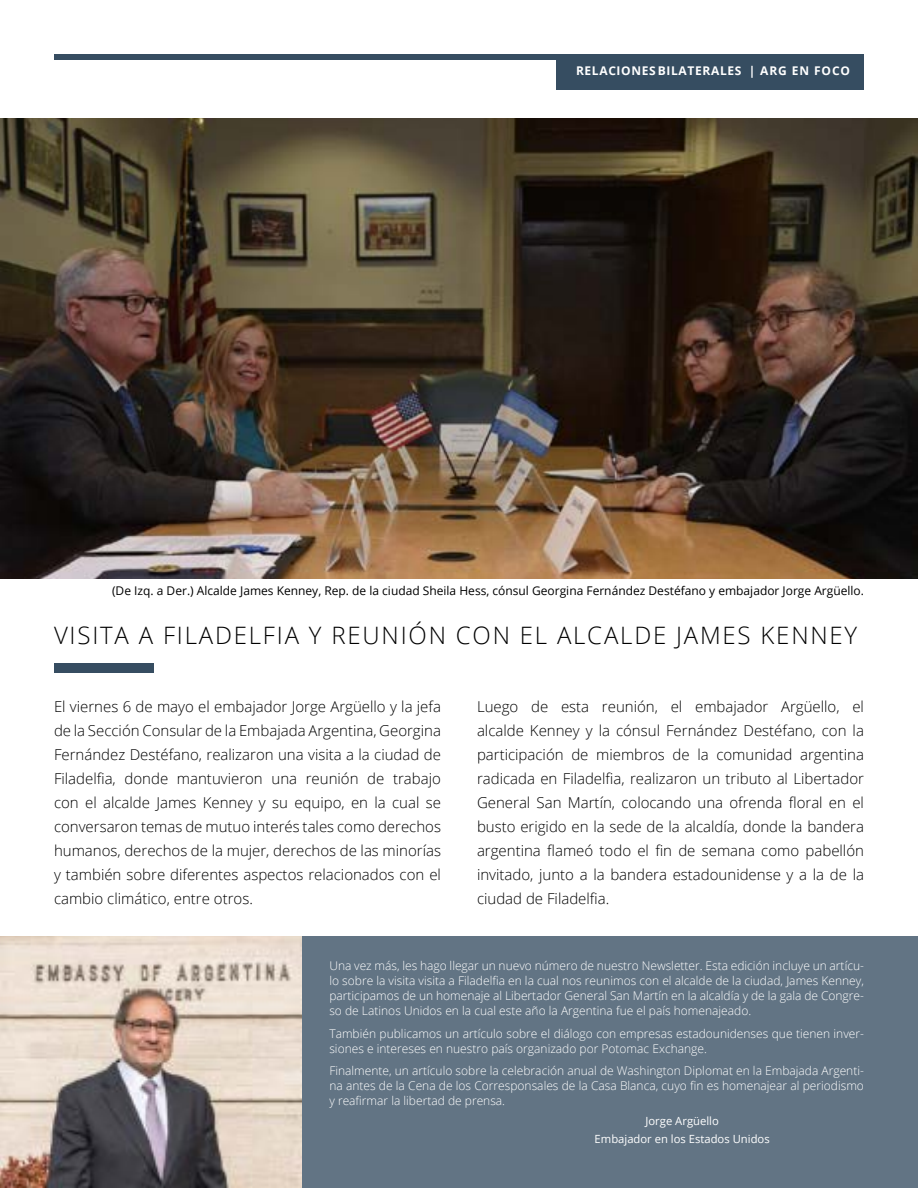
<style>
.page{position:relative;width:918px;height:1188px;background:#fff}
.page>*{position:absolute;margin:0;border:0;box-sizing:border-box;transform-origin:0 0}
.t1{font:300 24px "Open Sans";letter-spacing:.075em;color:#000}
.t2{font:300 15px/24px "Open Sans";color:#000;text-align:justify}
.t3{font:300 12px/15px "Open Sans";color:#fff;text-align:justify}
.t4{font:12px "Open Sans";color:#000}
.t5{font:700 12px "Open Sans";letter-spacing:.055em;color:#fff}
.t6{font:700 12px "Open Sans";letter-spacing:.075em;color:#fff}
.t7{font:11.25px/18px "Open Sans";color:#fff;text-align:center}
</style>
<div class="page">
<div style="left:54px;top:54px;width:810px;height:5px;background:#364d61"></div>
<div style="left:556px;top:54px;width:308px;height:36px;background:#364d61"></div>
<img style="left:0;top:118px;width:918px;height:461px">
<div style="left:54px;top:663px;width:100px;height:10px;background:#364d61"></div>
<div style="left:54px;top:936px;width:864px;height:252px;background:#627484"></div>
<img style="left:0;top:936px;width:302px;height:252px">
<p class="t5" style="left:576px;top:62px;width:55px">RELACIONE</p>
<p class="t5" style="left:649px;top:62px;width:55px">S BILATERA</p>
<p class="t6" style="left:720px;top:62px;width:132px">LES | ARG EN FOCO</p>
<p class="t4" style="left:112px;top:582px;width:754px">(De Izq. a Der.) Alcalde James Kenney, Rep. de la ciudad Sheila Hess, cónsul Georgina Fernández Destéfano y embajador Jorge Argüello.</p>
<h1 class="t1" style="left:54px;top:619px;width:805px">VISITA A FILADELFIA Y REUNIÓN CON EL ALCALDE JAMES KENNEY</h1>
<p class="t2" style="left:54px;top:694px;width:389px">El viernes 6 de mayo el embajador Jorge Argüello y la jefa de la Sección Consular de la Embajada Argentina, Georgina Fernández Destéfano, realizaron una visita a la ciudad de Filadelfia, donde mantuvieron una reunión de trabajo con el alcalde James Kenney y su equipo, en la cual se conversaron temas de mutuo interés tales como derechos humanos, derechos de la mujer, derechos de las minorías y también sobre diferentes aspectos relacionados con el cambio climático, entre otros.</p>
<p class="t2" style="left:477px;top:694px;width:389px">Luego de esta reunión, el embajador Argüello, el alcalde Kenney y la cónsul Fernández Destéfano, con la participación de miembros de la comunidad argentina radicada en Filadelfia, realizaron un tributo al Libertador General San Martín, colocando una ofrenda floral en el busto erigido en la sede de la alcaldía, donde la bandera argentina flameó todo el fin de semana como pabellón invitado, junto a la bandera estadounidense y a la de la ciudad de Filadelfia.</p>
<p class="t3" style="left:329px;top:958px;width:536px">Una vez más, les hago llegar un nuevo número de nuestro Newsletter. Esta edición incluye un artícu&shy;lo sobre la visita visita a Filadelfia en la cual nos reunimos con el alcalde de la ciudad, James Kenney, participamos de un homenaje al Libertador General San Martín en la alcaldía y de la gala de Congre&shy;so de Latinos Unidos en la cual este año la Argentina fue el país homenajeado.</p>
<p class="t3" style="left:329px;top:1026px;width:536px">También publicamos un artículo sobre el diálogo con empresas estadounidenses que tienen inver&shy;siones e intereses en nuestro país organizado por Potomac Exchange.</p>
<p class="t3" style="left:329px;top:1063px;width:536px">Finalmente, un artículo sobre la celebración anual de Washington Diplomat en la Embajada Argenti&shy;na antes de la Cena de los Corresponsales de la Casa Blanca, cuyo fin es homenajear al periodismo y reafirmar la libertad de prensa.</p>
<p class="t7" style="left:595px;top:1112px;width:177px">Jorge Argüello<br>Embajador en los Estados Unidos</p>
</div>
